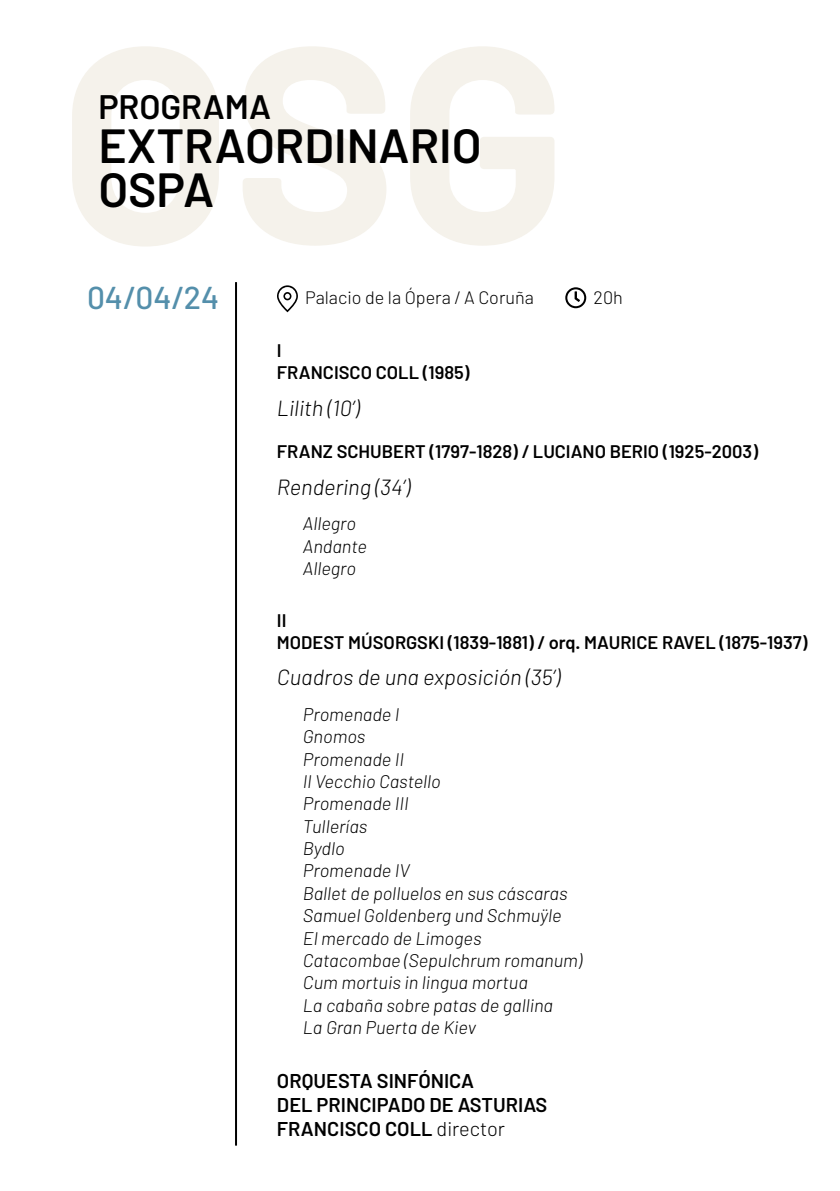
<style>
.page{position:relative;width:840px;height:1191px;background:#fff}
.page>*{position:absolute;margin:0;border:0;box-sizing:border-box;transform-origin:0 0}
.t1{font:600 48px/44px "Barlow";color:#000}
.t2{font:600 34px "Barlow";color:#000}
.t3{font:500 31.8px "Barlow";color:#548fab}
.t4{font:italic 300 22px "Barlow";color:#000}
.t5{font:600 20px/24px "Barlow";color:#000}
.t6{font:italic 300 18.2px/22.4px "Barlow";color:#000}
.t7{font:600 18.2px/22px "Barlow";color:#000}
.t8{font:300 18px "Barlow";color:#000}
.s1{font-weight:300}
</style>
<div class="page">
<svg style="left:277px;top:285px;width:21px;height:27px"></svg>
<svg style="left:565px;top:287px;width:21px;height:21px"></svg>
<hr style="left:235px;top:282px;width:2px;height:863px;background:#000">
<svg style="left:72px;top:46px;width:147px;height:200px"></svg>
<svg style="left:243px;top:46px;width:143px;height:200px"></svg>
<svg style="left:410px;top:46px;width:144px;height:200px"></svg>
<h2 class="t2" style="left:98px;top:85px;width:174px">PROGRAMA</h2>
<h1 class="t1" style="left:98px;top:123px;width:384px">EXTRAORDINARIO<br>OSPA</h1>
<h3 class="t3" style="left:87px;top:278px;width:134px">04/04/24</h3>
<p class="t8" style="left:305px;top:286px;width:230px">Palacio de la Ópera / A Coruña</p>
<p class="t8" style="left:593px;top:286px;width:31px">20h</p>
<p class="t7" style="left:277px;top:339px;width:194px">I<br>FRANCISCO COLL (1985)</p>
<p class="t4" style="left:277px;top:394px;width:84px">Lilith (10’)</p>
<p class="t7" style="left:277px;top:440px;width:482px">FRANZ SCHUBERT (1797-1828) / LUCIANO BERIO (1925-2003)</p>
<p class="t4" style="left:277px;top:473px;width:135px">Rendering (34’)</p>
<p class="t6" style="left:303px;top:512px;width:66px">Allegro<br>Andante<br>Allegro</p>
<p class="t7" style="left:277px;top:609px;width:531px">II<br>MODEST MÚSORGSKI (1839-1881) / orq. MAURICE RAVEL (1875-1937)</p>
<p class="t4" style="left:277px;top:664px;width:285px">Cuadros de una exposición (35’)</p>
<p class="t6" style="left:303px;top:702px;width:280px">Promenade I<br>Gnomos<br>Promenade II<br>Il Vecchio Castello<br>Promenade III<br>Tullerías<br>Bydlo<br>Promenade IV<br>Ballet de polluelos en sus cáscaras<br>Samuel Goldenberg und Schmuÿle<br>El mercado de Limoges<br>Catacombae (Sepulchrum romanum)<br>Cum mortuis in lingua mortua<br>La cabaña sobre patas de gallina<br>La Gran Puerta de Kiev</p>
<p class="t5" style="left:277px;top:1068px;width:272px">ORQUESTA SINFÓNICA<br>DEL PRINCIPADO DE ASTURIAS<br>FRANCISCO COLL <span class="s1">director</span></p>
</div>
